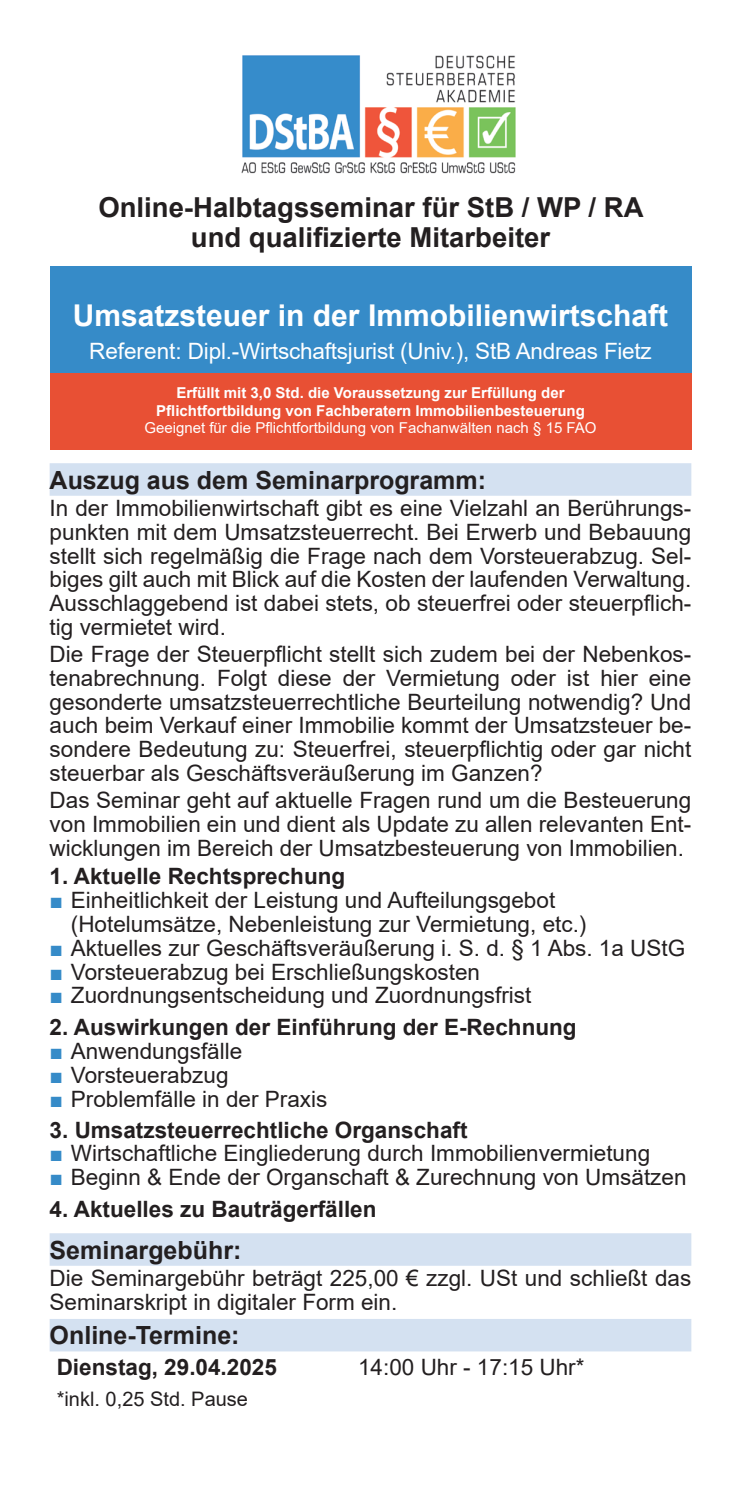
<style>
.page{position:relative;width:741px;height:1489px;background:#fff}
.page>*{position:absolute;margin:0;border:0;box-sizing:border-box;transform-origin:0 0}
.t1{font:700 30px "Arial";color:#fff}
.t2{font:700 27.5px/30px "Arial";color:#231f20;text-align:center}
.t3{font:700 25px "Arial";color:#231f20}
.t4{font:22.5px/23.8px "Arial";color:#231f20;text-align:justify}
.t5{font:700 22.5px "Arial";color:#231f20}
.t6{font:22.5px "Arial";letter-spacing:-.01em;color:#fff}
.t7{font:20px "Arial";color:#231f20}
.t8{font:700 15px/17.5px "Arial";color:#fff;text-align:center}
.t9{font:15px "Arial";color:#fff}
.s1{font-family:"Times New Roman";color:#368bc8}
</style>
<div class="page">
<div style="left:50px;top:266px;width:641px;height:137px;background:#368bc8"></div>
<img style="left:241px;top:55px;width:275px;height:119px">
<div style="left:50px;top:463px;width:641px;height:32px;background:#d4e1f1"></div>
<div style="left:50px;top:1233px;width:641px;height:32px;background:#d4e1f1"></div>
<div style="left:50px;top:1318px;width:641px;height:33px;background:#d4e1f1"></div>
<div style="left:50px;top:373px;width:641px;height:76px;background:#e85034"></div>
<p class="t2" style="left:98px;top:192px;width:546px">Online-Halbtagsseminar für StB / WP / RA und qualifizierte Mitarbeiter</p>
<h1 class="t1" style="left:73px;top:295px;width:597px">Umsatzsteuer in der Immobilienwirtschaft</h1>
<p class="t6" style="left:89px;top:335px;width:564px">Referent: Dipl.-Wirtschaftsjurist (Univ.), StB Andreas Fietz</p>
<p class="t8" style="left:156px;top:384px;width:430px">Erfüllt mit 3,0 Std. die Voraussetzung zur Erfüllung der<br>Pflichtfortbildung von Fachberatern Immobilienbesteuerung</p>
<p class="t9" style="left:144px;top:418px;width:453px">Geeignet für die Pflichtfortbildung von Fachanwälten nach § 15 FAO</p>
<p class="t3" style="left:50px;top:462px;width:438px">Auszug aus dem Seminarprogramm:</p>
<p class="t4" style="left:50px;top:496px;width:643px">In der Immobilienwirtschaft gibt es eine Vielzahl an Berührungs&shy;punkten mit dem Umsatzsteuerrecht. Bei Erwerb und Bebauung stellt sich regelmäßig die Frage nach dem Vorsteuerabzug. Sel&shy;biges gilt auch mit Blick auf die Kosten der laufenden Verwaltung.<br>Ausschlaggebend ist dabei stets, ob steuerfrei oder steuerpflich&shy;tig vermietet wird.</p>
<p class="t4" style="left:50px;top:642px;width:643px">Die Frage der Steuerpflicht stellt sich zudem bei der Nebenkos&shy;tenabrechnung. Folgt diese der Vermietung oder ist hier eine gesonderte umsatzsteuerrechtliche Beurteilung notwendig? Und auch beim Verkauf einer Immobilie kommt der Umsatzsteuer be&shy;sondere Bedeutung zu: Steuerfrei, steuerpflichtig oder gar nicht steuerbar als Geschäftsveräußerung im Ganzen?</p>
<p class="t4" style="left:50px;top:788px;width:643px">Das Seminar geht auf aktuelle Fragen rund um die Besteuerung von Immobilien ein und dient als Update zu allen relevanten Ent&shy;wicklungen im Bereich der Umsatzbesteuerung von Immobilien.</p>
<p class="t5" style="left:50px;top:860px;width:297px">1. Aktuelle Rechtsprechung</p>
<p class="t4" style="left:71px;top:888px;width:517px;text-indent:-21px"><span class="s1">■</span> Einheitlichkeit der Leistung und Aufteilungsgebot (Hotelumsätze, Nebenleistung zur Vermietung, etc.)</p>
<p class="t4" style="left:50px;top:935px;width:637px"><span class="s1">■</span> Aktuelles zur Geschäftsveräußerung i. S. d. § 1 Abs. 1a UStG</p>
<p class="t4" style="left:50px;top:959px;width:432px"><span class="s1">■</span> Vorsteuerabzug bei Erschließungskosten</p>
<p class="t4" style="left:50px;top:983px;width:483px"><span class="s1">■</span> Zuordnungsentscheidung und Zuordnungsfrist</p>
<p class="t5" style="left:50px;top:1011px;width:528px">2. Auswirkungen der Einführung der E-Rechnung</p>
<p class="t4" style="left:50px;top:1039px;width:194px"><span class="s1">■</span> Anwendungsfälle</p>
<p class="t4" style="left:50px;top:1062px;width:180px"><span class="s1">■</span> Vorsteuerabzug</p>
<p class="t4" style="left:50px;top:1086px;width:279px"><span class="s1">■</span> Problemfälle in der Praxis</p>
<p class="t5" style="left:50px;top:1113px;width:419px">3. Umsatzsteuerrechtliche Organschaft</p>
<p class="t4" style="left:50px;top:1141px;width:602px"><span class="s1">■</span> Wirtschaftliche Eingliederung durch Immobilienvermietung</p>
<p class="t4" style="left:50px;top:1165px;width:638px"><span class="s1">■</span> Beginn &amp; Ende der Organschaft &amp; Zurechnung von Umsätzen</p>
<p class="t5" style="left:50px;top:1193px;width:328px">4. Aktuelles zu Bauträgerfällen</p>
<p class="t3" style="left:50px;top:1232px;width:193px">Seminargebühr:</p>
<p class="t4" style="left:50px;top:1265px;width:643px">Die Seminargebühr beträgt 225,00 € zzgl. USt und schließt das<br>Seminarskript in digitaler Form ein.</p>
<p class="t3" style="left:50px;top:1317px;width:191px">Online-Termine:</p>
<p class="t5" style="left:57px;top:1350px;width:222px">Dienstag, 29.04.2025</p>
<p class="t4" style="left:358px;top:1354px;width:228px">14:00 Uhr - 17:15 Uhr*</p>
<p class="t7" style="left:57px;top:1385px;width:193px">*inkl. 0,25 Std. Pause</p>
</div>
